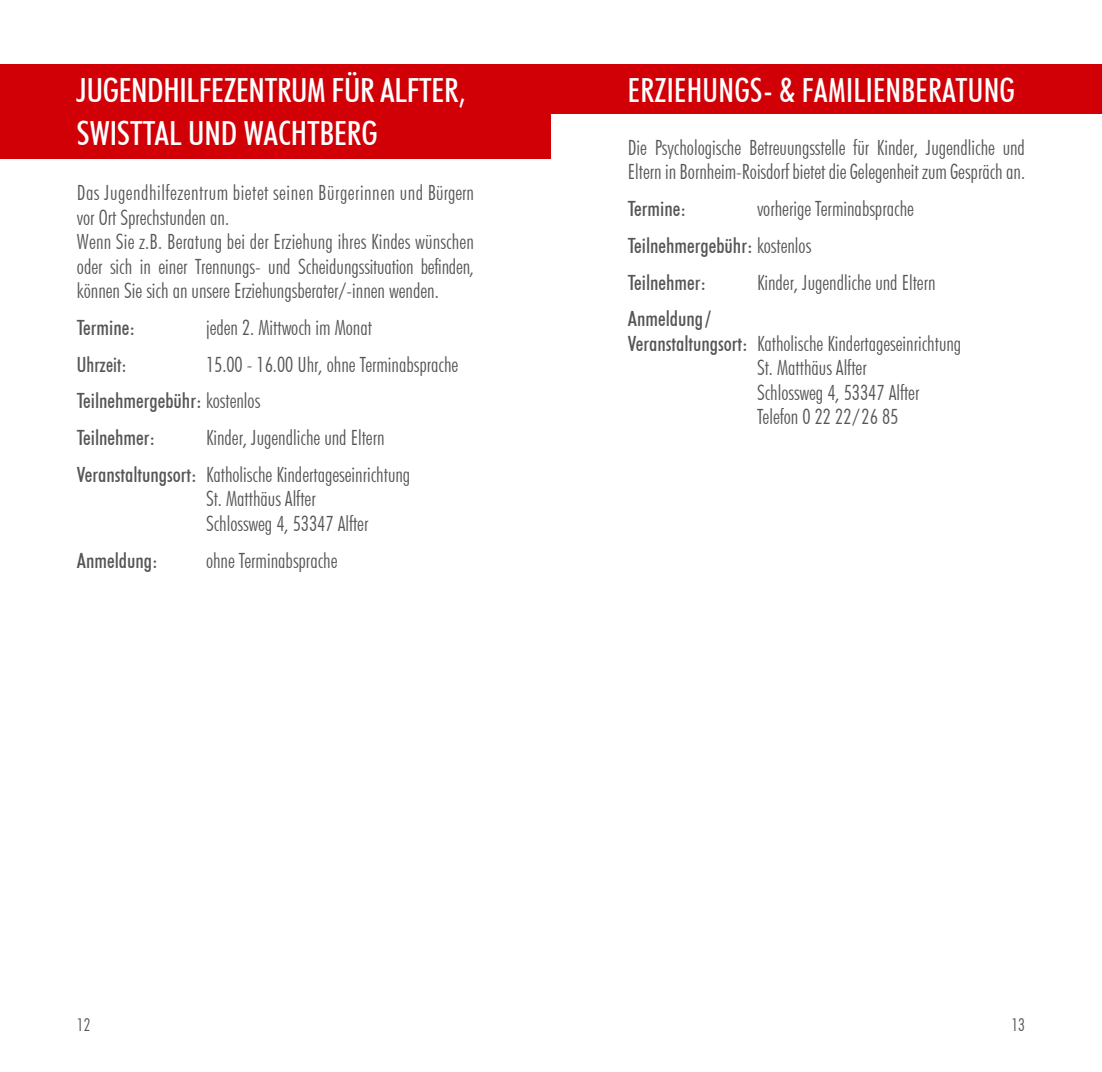
<style>
.page{position:relative;width:1102px;height:1072px;background:#fff}
.page>*{position:absolute;margin:0;border:0;box-sizing:border-box;transform-origin:0 0}
.t1{font:500 condensed 33.25px/43.8px "Futura BT";color:#fff}
.t2{font:500 condensed 33.25px "Futura BT";color:#fff;scale:.95 1}
.t3{font:300 condensed 21px/24.5px "Futura BT";color:#565655}
.t4{font:500 condensed 21px "Futura BT";color:#565655}
.t5{font:500 condensed 21px "Futura BT";color:#565655;scale:.93 1}
.t6{font:300 condensed 17.5px "Futura BT";color:#565655}
.s1{font-weight:500}
</style>
<div class="page">
<div style="left:0;top:64px;width:551px;height:95px;background:#d10007"></div>
<div style="left:551px;top:64px;width:550px;height:50px;background:#d10007"></div>
<h1 class="t1" style="left:77px;top:68px;width:390px">JUGENDHILFEZENTRUM FÜR ALFTER,<br>SWISTTAL UND WACHTBERG</h1>
<p class="t3" style="left:77px;top:180px;width:398px">Das Jugendhilfezentrum bietet seinen Bürgerinnen und Bürgern vor Ort Sprechstunden an.<br>Wenn Sie z.B. Beratung bei der Erziehung ihres Kindes wünschen oder sich in einer Trennungs- und Scheidungssituation befinden, können Sie sich an unsere Erziehungsberater/-innen wenden.</p>
<p class="t4" style="left:77px;top:315px;width:60px">Termine:</p>
<p class="t3" style="left:206px;top:315px;width:167px">jeden 2. Mittwoch im Monat</p>
<p class="t5" style="left:77px;top:351px;width:55px">Uhrzeit:</p>
<p class="t3" style="left:77px;top:345px;width:383px;line-height:36.8px;text-indent:129px">15.00 - 16.00 Uhr, ohne Terminabsprache<br><span class="s1">Teilnehmergebühr:</span> kostenlos<br><span class="s1">Teilnehmer:</span></p>
<p class="t3" style="left:77px;top:419px;width:335px;line-height:36.8px;text-indent:129px">Kinder, Jugendliche und Eltern<br><span class="s1">Veranstaltungsort:</span> Katholische Kindertageseinrichtung</p>
<p class="t3" style="left:206px;top:486px;width:164px">St. Matthäus Alfter<br>Schlossweg 4, 53347 Alfter</p>
<p class="t4" style="left:77px;top:547px;width:82px">Anmeldung:</p>
<p class="t3" style="left:206px;top:548px;width:133px">ohne Terminabsprache</p>
<h1 class="t2" style="left:628px;top:70px;width:409px">ERZIEHUNGS- &amp; FAMILIENBERATUNG</h1>
<p class="t3" style="left:628px;top:135px;width:398px">Die Psychologische Betreuungsstelle für Kinder, Jugendliche und<br>Eltern in Bornheim-Roisdorf bietet die Gelegenheit zum Gespräch an.</p>
<p class="t4" style="left:628px;top:196px;width:60px">Termine:</p>
<p class="t3" style="left:628px;top:190px;width:287px;line-height:36.8px;text-indent:129px">vorherige Terminabsprache<br><span class="s1">Teilnehmergebühr:</span> kostenlos<br><span class="s1">Teilnehmer:</span></p>
<p class="t3" style="left:757px;top:270px;width:180px">Kinder, Jugendliche und Eltern</p>
<p class="t4" style="left:628px;top:306px;width:85px">Anmeldung/</p>
<p class="t3" style="left:628px;top:331px;width:335px"><span class="s1">Veranstaltungsort:</span> Katholische Kindertageseinrichtung</p>
<p class="t3" style="left:757px;top:355px;width:111px">St. Matthäus Alfter</p>
<p class="t3" style="left:757px;top:380px;width:164px">Schlossweg 4, 53347 Alfter</p>
<p class="t3" style="left:757px;top:404px;width:143px">Telefon 0 22 22/26 85</p>
<p class="t6" style="left:77px;top:1013px;width:15px">12</p>
<p class="t6" style="left:1011px;top:1013px;width:15px">13</p>
</div>
